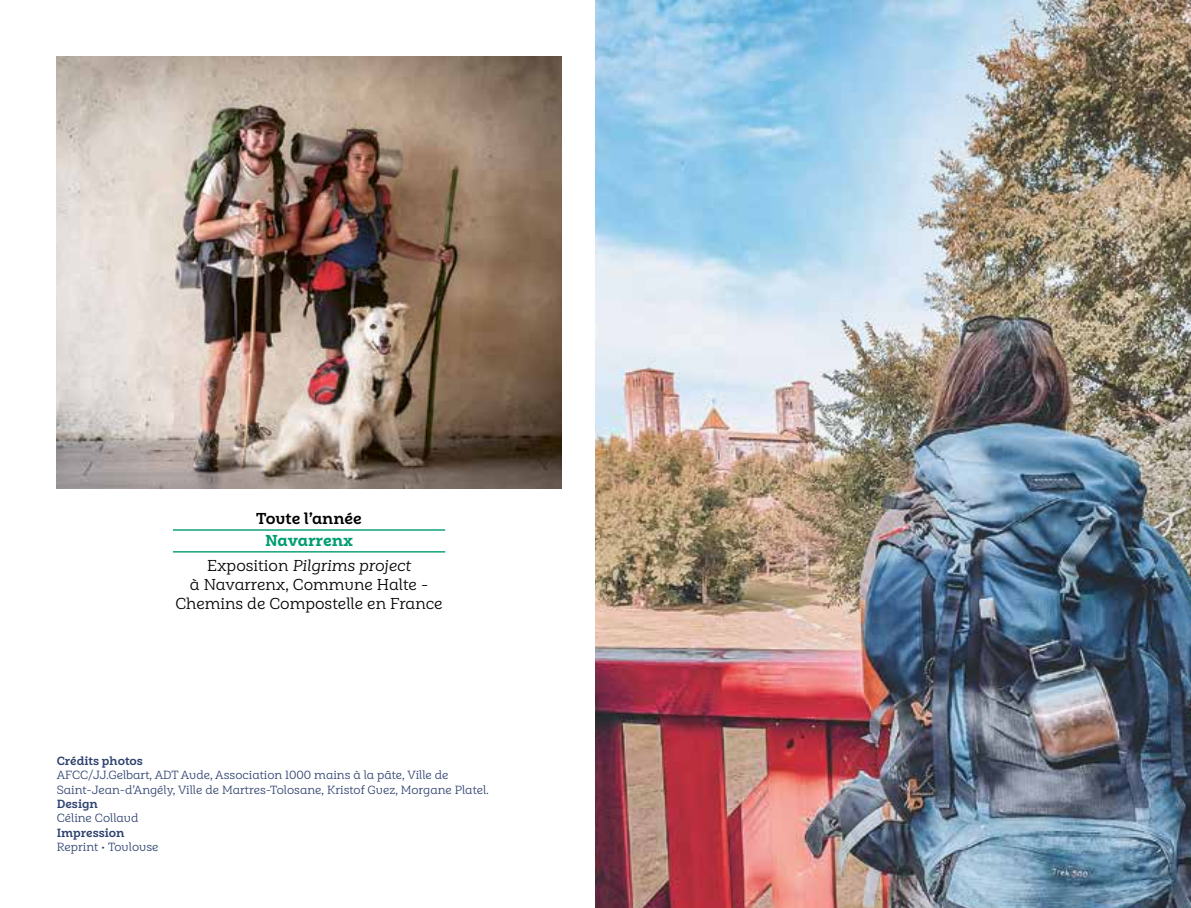
<style>
.page{position:relative;width:1191px;height:908px;background:#fff}
.page>*{position:absolute;margin:0;border:0;box-sizing:border-box;transform-origin:0 0}
.t1{font:16px/19.2px "Weekly Alt";color:#000;text-align:center}
.t2{font:italic 16px/24.8px "Weekly Alt";color:#000;text-align:center}
.t3{font:700 16px "Weekly Alt";color:#000}
.t4{font:12px/14.4px "Weekly Alt";color:#2d406e}
.t5{font:700 12px "Weekly Alt";color:#2d406e}
.s1{font-weight:800;font-style:normal;color:#009d70}
.s2{font-style:normal}
</style>
<div class="page">
<img style="left:595px;top:0;width:596px;height:907px">
<hr style="left:173px;top:529px;width:272px;height:1px;background:#009d70">
<hr style="left:173px;top:551px;width:272px;height:1px;background:#009d70">
<img style="left:57px;top:57px;width:504px;height:431px">
<h1 class="t3" style="left:256px;top:509px;width:107px">Toute l’année</h1>
<h1 class="t2" style="left:207px;top:528px;width:205px"><span class="s1">Navarrenx<br></span><span class="s2">Exposition</span> Pilgrims project</h1>
<h1 class="t1" style="left:175px;top:575px;width:269px">à Navarrenx, Commune Halte -<br>Chemins de Compostelle en France</h1>
<p class="t5" style="left:57px;top:753px;width:88px">Crédits photos</p>
<p class="t4" style="left:57px;top:767px;width:434px">AFCC/JJ.Gelbart, ADT Aude, Association 1000 mains à la pâte, Ville de<br>Saint-Jean-d’Angély, Ville de Martres-Tolosane, Kristof Guez, Morgane Platel.</p>
<p class="t5" style="left:57px;top:796px;width:43px">Design</p>
<p class="t4" style="left:57px;top:810px;width:83px">Céline Collaud</p>
<p class="t5" style="left:57px;top:825px;width:69px">Impression</p>
<p class="t4" style="left:57px;top:839px;width:103px">Reprint • Toulouse</p>
</div>
